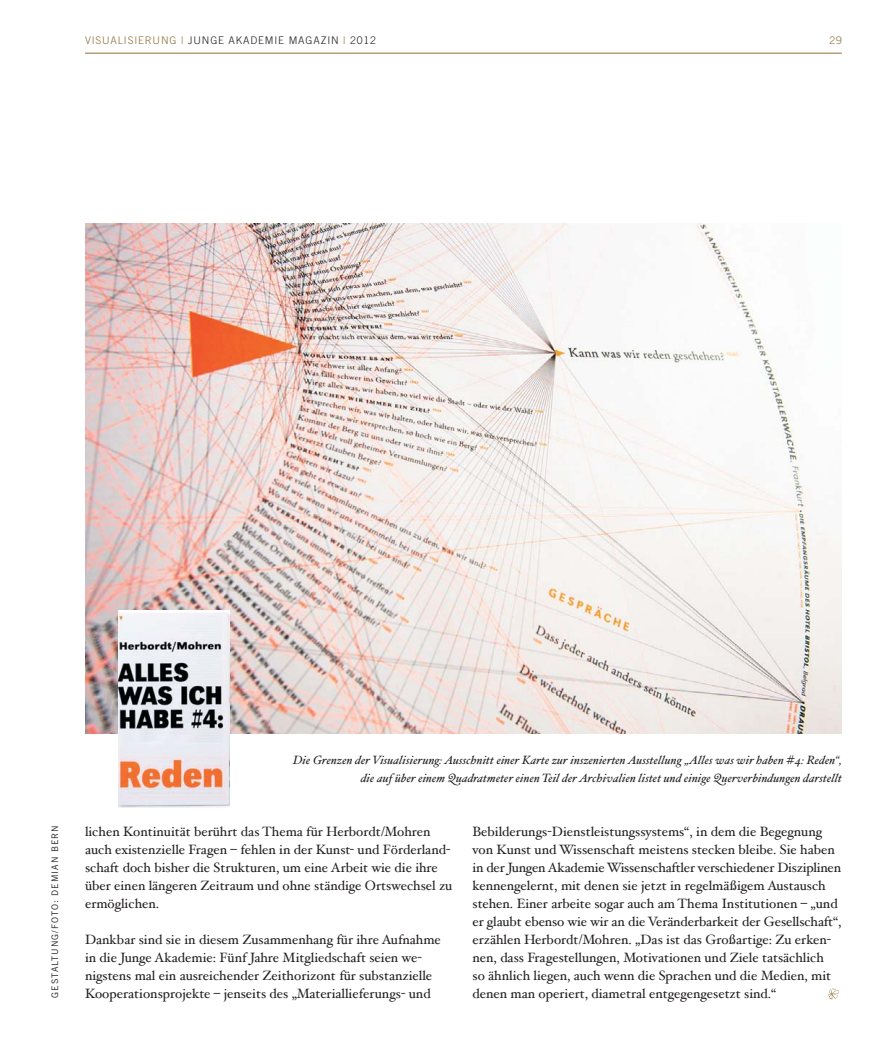
<style>
.page{position:relative;width:893px;height:1063px;background:#fff}
.page>*{position:absolute;margin:0;border:0;box-sizing:border-box;transform-origin:0 0}
.t1{font:13.5px/18px "Hoefler Text";color:#231f20}
.t2{font:italic 12px/18px "Hoefler Text";letter-spacing:.01em;color:#231f20;text-align:right}
.t3{font:300 10.5px "Trade Gothic";letter-spacing:.08em;color:#231f20}
.t4{font:300 10.5px "Trade Gothic";color:#8f6f38}
.t5{font:9px "Trade Gothic";letter-spacing:.11em;color:#231f20}
.s1{color:#8f6f38}
</style>
<div class="page">
<hr style="left:85px;top:53px;width:757px;height:1px;background:#8f6f38">
<svg style="left:828px;top:989px;width:10px;height:10px"></svg>
<img style="left:85px;top:224px;width:757px;height:509px">
<img style="left:118px;top:611px;width:111px;height:196px">
<p class="t3" style="left:85px;top:36px;width:293px"><span class="s1">VISUALISIERUNG |</span> JUNGE AKADEMIE MAGAZIN <span class="s1">|</span> 2012</p>
<p class="t4" style="left:829px;top:36px;width:14px">29</p>
<p class="t2" style="left:293px;top:752px;width:550px">Die Grenzen der Visualisierung: Ausschnitt einer Karte zur inszenierten Ausstellung „Alles was wir haben #4: Reden“, die auf über einem Quadratmeter einen Teil der Archivalien listet und einige Querverbindungen darstellt</p>
<p class="t5" style="left:52px;top:998px;width:174px;rotate:-90deg">GESTALTUNG/FOTO: DEMIAN BERN</p>
<p class="t1" style="left:85px;top:824px;width:369px">lichen Kontinuität berührt das Thema für Herbordt/Mohren auch existenzielle Fragen – fehlen in der Kunst- und Förderland&shy;schaft doch bisher die Strukturen, um eine Arbeit wie die ihre über einen längeren Zeitraum und ohne ständige Ortswechsel zu ermöglichen.</p>
<p class="t1" style="left:85px;top:932px;width:357px">Dankbar sind sie in diesem Zusammenhang für ihre Aufnahme in die Junge Akademie: Fünf Jahre Mitgliedschaft seien we&shy;nigstens mal ein ausreichender Zeithorizont für substanzielle Kooperationsprojekte – jenseits des „Materiallieferungs- und</p>
<p class="t1" style="left:472px;top:824px;width:371px">Bebilderungs-Dienstleistungssystems“, in dem die Begegnung von Kunst und Wissenschaft meistens stecken bleibe. Sie haben in der Jungen Akademie Wissenschaftler verschiedener Disziplinen kennengelernt, mit denen sie jetzt in regelmäßigem Austausch stehen. Einer arbeite sogar auch am Thema Institutionen – „und er glaubt ebenso wie wir an die Veränderbarkeit der Gesellschaft“, erzählen Herbordt/Mohren. „Das ist das Großartige: Zu erken&shy;nen, dass Fragestellungen, Motivationen und Ziele tatsächlich<br>so ähnlich liegen, auch wenn die Sprachen und die Medien, mit denen man operiert, diametral entgegengesetzt sind.“</p>
</div>
